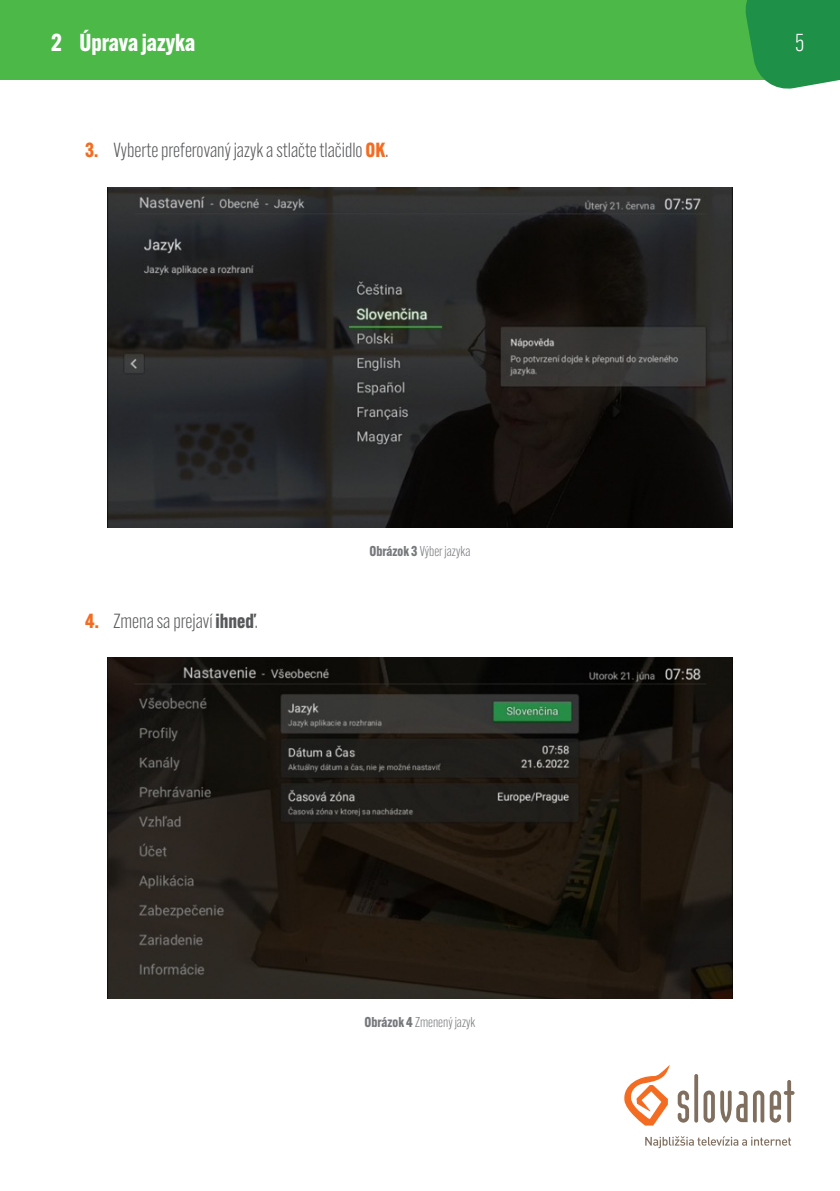
<style>
.page{position:relative;width:840px;height:1191px;background:#fff}
.page>*{position:absolute;margin:0;border:0;box-sizing:border-box;transform-origin:0 0}
.t1{font:700 24px "Alternate Gothic ATF";color:#fff}
.t2{font:300 24px "Alternate Gothic ATF";color:#fff}
.t3{font:300 20px "Alternate Gothic ATF";color:#57585a}
.Popis_obrazku{font:300 14px "Alternate Gothic ATF";color:#76787b}
.s1{font-weight:700;color:#f36c21}
.s2{font-weight:700}
</style>
<div class="page">
<div style="left:0;top:0;width:839px;height:79px;background:#4cb848"></div>
<img style="left:108px;top:658px;width:623px;height:340px">
<img style="left:108px;top:187px;width:623px;height:340px">
<svg style="left:645px;top:1136px;width:145px;height:12px"></svg>
<svg style="left:677px;top:1074px;width:117px;height:48px"></svg>
<svg style="left:624px;top:1065px;width:45px;height:60px"></svg>
<svg style="left:742px;top:0;width:97px;height:89px;background:#2f9951"></svg>
<h1 class="t1" style="left:51px;top:27px;width:146px">2 Úprava jazyka</h1>
<p class="t2" style="left:794px;top:28px;width:11px">5</p>
<p class="t3" style="left:85px;top:138px;width:305px"><span class="s1">3.</span> Vyberte preferovaný jazyk a stlačte tlačidlo <span class="s1">OK</span>.</p>
<p class="t3" style="left:85px;top:608px;width:174px"><span class="s1">4.</span> Zmena sa prejaví <span class="s2">ihneď</span>.</p>
<p class="Popis_obrazku" style="left:369px;top:542px;width:102px"><span class="s2">Obrázok 3</span> Výber jazyka</p>
<p class="Popis_obrazku" style="left:364px;top:1013px;width:112px"><span class="s2">Obrázok 4</span> Zmenený jazyk</p>
</div>
